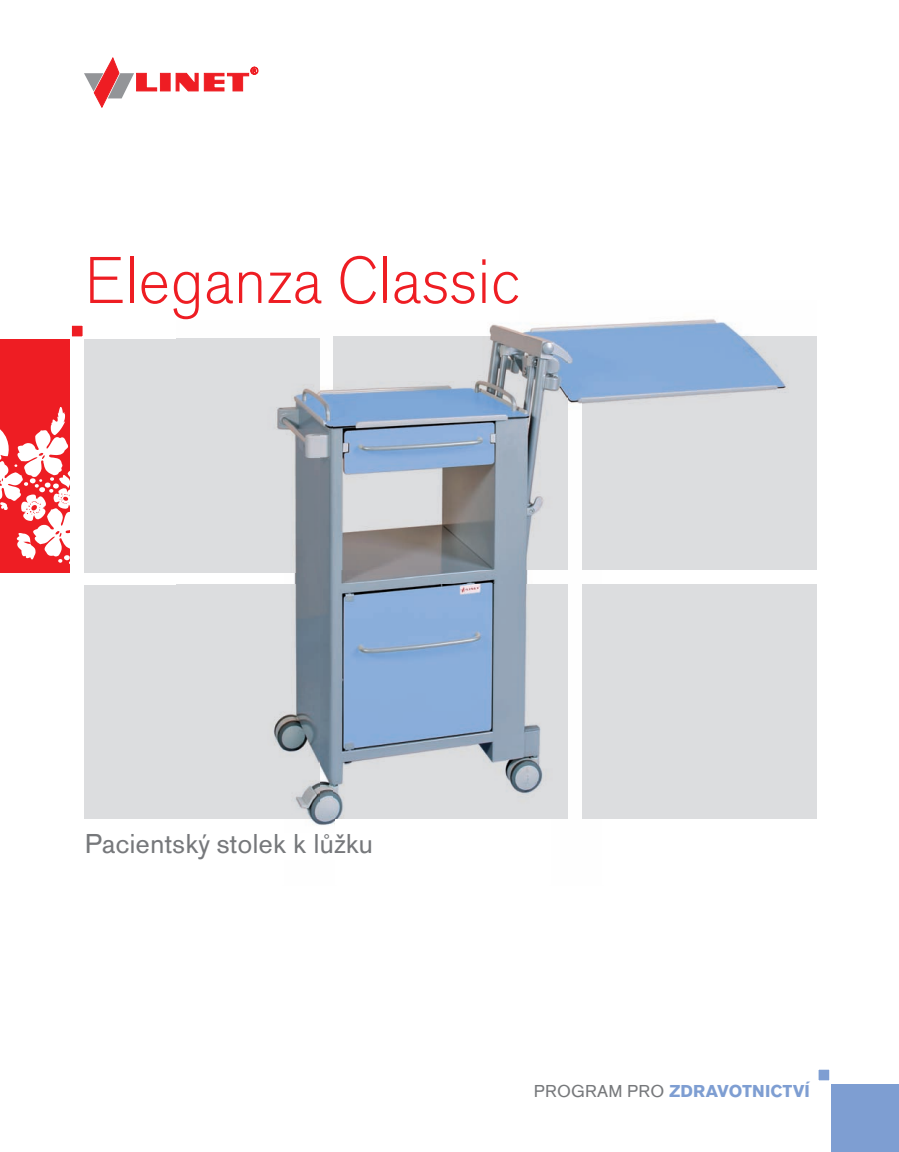
<style>
.page{position:relative;width:899px;height:1152px;background:#fff}
.page>*{position:absolute;margin:0;border:0;box-sizing:border-box;transform-origin:0 0}
.t1{font:300 69px "Accius TOT";color:#ee1d23}
.t2{font:28.5px "Accius TOT";color:#76787b}
.t3{font:700 18px "Accius TOT";letter-spacing:.015em;color:#7e9ed2}
.s1{font-weight:400;color:#76787b}
</style>
<div class="page">
<div style="left:85px;top:338px;width:234px;height:234px;background:#dcdddf"></div>
<div style="left:85px;top:585px;width:234px;height:234px;background:#dcdddf"></div>
<div style="left:0;top:338px;width:70px;height:234px;background:#ee1d23"></div>
<div style="left:71px;top:325px;width:13px;height:12px;background:#ee1d23"></div>
<div style="left:70px;top:324px;width:15px;height:14px;border:2px solid #fff"></div>
<div style="left:817px;top:1068px;width:13px;height:13px;background:#7e9ed2"></div>
<div style="left:816px;top:1067px;width:15px;height:15px;border:2px solid #fff"></div>
<div style="left:831px;top:1084px;width:67px;height:68px;background:#7e9ed2"></div>
<svg style="left:84px;top:58px;width:174px;height:49px"></svg>
<img style="left:183px;top:319px;width:563px;height:34px">
<img style="left:283px;top:353px;width:53px;height:473px">
<img style="left:550px;top:353px;width:52px;height:466px">
<img style="left:336px;top:570px;width:214px;height:15px">
<img style="left:183px;top:338px;width:136px;height:234px">
<img style="left:333px;top:336px;width:234px;height:234px">
<img style="left:582px;top:336px;width:234px;height:234px">
<img style="left:273px;top:585px;width:46px;height:234px">
<img style="left:333px;top:585px;width:234px;height:234px">
<img style="left:453px;top:300px;width:63px;height:4px">
<img style="left:176px;top:300px;width:269px;height:19px">
<svg style="left:0;top:407px;width:70px;height:157px"></svg>
<h1 class="t1" style="left:85px;top:255px;width:437px">Eleganza Classic</h1>
<h2 class="t2" style="left:85px;top:833px;width:290px">Pacientský stolek k lůžku</h2>
<p class="t3" style="left:533px;top:1084px;width:278px"><span class="s1">PROGRAM PRO</span> ZDRAVOTNICTVÍ</p>
</div>
